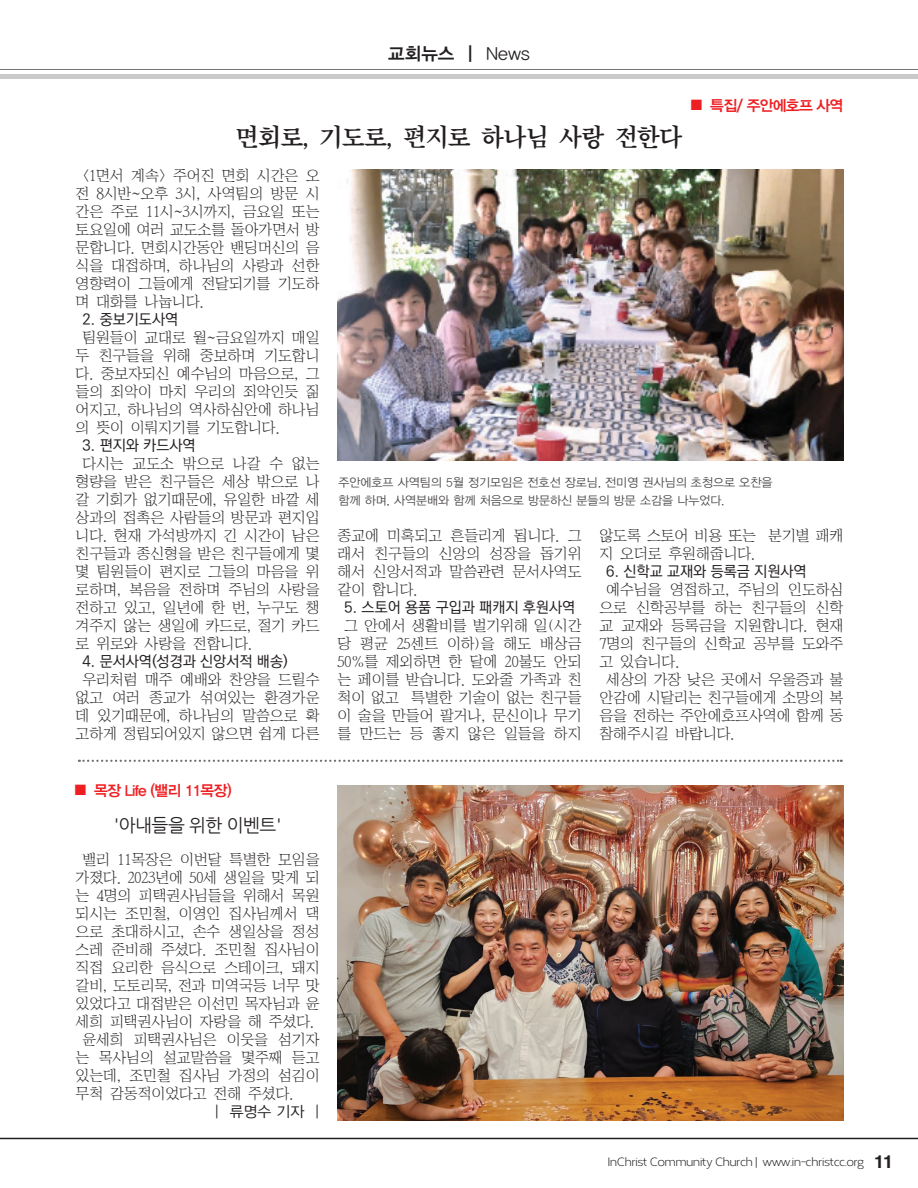
<style>
.page{position:relative;width:918px;height:1188px;background:#fff}
.page>*{position:absolute;margin:0;border:0;box-sizing:border-box;transform-origin:0 0}
.t1{font:25.5px "Jatmbv 50";letter-spacing:-.04em;color:#231f20}
.t2{font:18px "Nanum Gothic";letter-spacing:-.025em;color:#231f20}
.t3{font:18px "YDIYGO340";color:#231f20}
.t4{font:700 18px "Helvetica";color:#231f20}
.t5{font:15px/18px "Jabmlv 50";color:#231f20;text-align:justify}
.t6{font:15px "Ko Pub Dotum PM";color:#231f20}
.t7{font:15px "YDIYGO340";letter-spacing:-.05em;color:#ee1f23}
.t8{font:15px "YDIYGO320";color:#231f20}
.t9{font:12px/18px "YDIYGO320";color:#231f20}
.t10{font:12px "Corbert";letter-spacing:-.05em;color:#231f20}
.s1{font-family:"YDIYGO320"}
.s2{font-size:13.5px}
</style>
<div class="page">
<img style="left:338px;top:170px;width:505px;height:290px">
<img style="left:338px;top:785px;width:505px;height:336px">
<svg style="left:79px;top:760px;width:763px;height:2px"></svg>
<hr style="left:0;top:69px;width:918px;height:1px;background:#231f20">
<div style="left:0;top:74px;width:918px;height:5px;background:#c9c9c9"></div>
<hr style="left:0;top:1138px;width:918px;height:1px;background:#231f20">
<p class="t3" style="left:388px;top:43px;width:143px">교회뉴스 | <span class="s1">News</span></p>
<h1 class="t1" style="left:235px;top:124px;width:449px">면회로, 기도로, 편지로 하나님 사랑 전한다</h1>
<p class="t7" style="left:691px;top:97px;width:154px">■ 특집/ 주안에호프 사역</p>
<p class="t5" style="left:76px;top:167px;width:245px;text-indent:7px">&lt;1면서 계속&gt; 주어진 면회 시간은 오 전 8시반~오후 3시, 사역팀의 방문 시 간은 주로 11시~3시까지, 금요일 또는 토요일에 여러 교도소를 돌아가면서 방 문합니다. 면회시간동안 밴딩머신의 음 식을 대접하며, 하나님의 사랑과 선한 영향력이 그들에게 전달되기를 기도하 며 대화를 나눕니다.</p>
<p class="t6" style="left:82px;top:312px;width:97px">2. 중보기도사역</p>
<p class="t5" style="left:76px;top:329px;width:245px;text-indent:7px">팀원들이 교대로 월~금요일까지 매일 두 친구들을 위해 중보하며 기도합니 다. 중보자되신 예수님의 마음으로, 그 들의 죄악이 마치 우리의 죄악인듯 짊 어지고, 하나님의 역사하심안에 하나님 의 뜻이 이뤄지기를 기도합니다.</p>
<p class="t6" style="left:82px;top:438px;width:115px">3. 편지와 카드사역</p>
<p class="t5" style="left:76px;top:455px;width:245px;text-indent:7px">다시는 교도소 밖으로 나갈 수 없는 형량을 받은 친구들은 세상 밖으로 나 갈 기회가 없기때문에, 유일한 바깥 세 상과의 접촉은 사람들의 방문과 편지입 니다. 현재 가석방까지 긴 시간이 남은 친구들과 종신형을 받은 친구들에게 몇 몇 팀원들이 편지로 그들의 마음을 위 로하며, 복음을 전하며 주님의 사랑을 전하고 있고, 일년에 한 번, 누구도 챙 겨주지 않는 생일에 카드로, 절기 카드 로 위로와 사랑을 전합니다.</p>
<p class="t6" style="left:82px;top:654px;width:207px">4. 문서사역(성경과 신앙서적 배송)</p>
<p class="t5" style="left:76px;top:671px;width:245px;text-align:center">우리처럼 매주 예배와 찬양을 드릴수 없고 여러 종교가 섞여있는 환경가운 데 있기때문에, 하나님의 말씀으로 확 고하게 정립되어있지 않으면 쉽게 다른</p>
<p class="t9" style="left:338px;top:474px;width:436px">주안에호프 사역팀의 5월 정기모임은 전호선 장로님, 전미영 권사님의 초청으로 오찬을 함께 하며, 사역분배와 함께 처음으로 방문하신 분들의 방문 소감을 나누었다.</p>
<p class="t5" style="left:338px;top:527px;width:245px">종교에 미혹되고 흔들리게 됩니다. 그 래서 친구들의 신앙의 성장을 돕기위 해서 신앙서적과 말씀관련 문서사역도 같이 합니다.</p>
<p class="t6" style="left:344px;top:600px;width:232px">5. 스토어 용품 구입과 패캐지 후원사역</p>
<p class="t5" style="left:338px;top:617px;width:245px;text-align:center">그 안에서 생활비를 벌기위해 일(시간 당 평균 25센트 이하)을 해도 배상금<br>50%를 제외하면 한 달에 20불도 안되 는 페이를 받습니다. 도와줄 가족과 친 척이 없고 특별한 기술이 없는 친구들 이 술을 만들어 팔거나, 문신이나 무기 를 만드는 등 좋지 않은 일들을 하지</p>
<p class="t5" style="left:600px;top:527px;width:245px">않도록 스토어 비용 또는 분기별 패캐 지 오더로 후원해줍니다.</p>
<p class="t6" style="left:606px;top:564px;width:202px">6. 신학교 교재와 등록금 지원사역</p>
<p class="t5" style="left:606px;top:581px;width:239px">예수님을 영접하고, 주님의 인도하심</p>
<p class="t5" style="left:600px;top:599px;width:245px">으로 신학공부를 하는 친구들의 신학</p>
<p class="t5" style="left:600px;top:617px;width:245px">교 교재와 등록금을 지원합니다. 현재</p>
<p class="t5" style="left:600px;top:635px;width:245px">7명의 친구들의 신학교 공부를 도와주</p>
<p class="t5" style="left:600px;top:653px;width:82px">고 있습니다.</p>
<p class="t5" style="left:606px;top:671px;width:239px">세상의 가장 낮은 곳에서 우울증과 불</p>
<p class="t5" style="left:600px;top:689px;width:245px">안감에 시달리는 친구들에게 소망의 복</p>
<p class="t5" style="left:600px;top:707px;width:245px">음을 전하는 주안에호프사역에 함께 동</p>
<p class="t5" style="left:600px;top:725px;width:137px">참해주시길 바랍니다.</p>
<p class="t7" style="left:75px;top:782px;width:158px">■ 목장 Life (밸리 11목장)</p>
<p class="t2" style="left:114px;top:816px;width:169px">'아내들을 위한 이벤트'</p>
<p class="t5" style="left:82px;top:851px;width:239px">밸리 11목장은 이번달 특별한 모임을</p>
<p class="t5" style="left:76px;top:869px;width:245px">가졌다. 2023년에 50세 생일을 맞게 되</p>
<p class="t5" style="left:76px;top:887px;width:245px">는 4명의 피택권사님들을 위해서 목원</p>
<p class="t5" style="left:76px;top:905px;width:245px">되시는 조민철, 이영인 집사님께서 댁</p>
<p class="t5" style="left:76px;top:923px;width:245px">으로 초대하시고, 손수 생일상을 정성</p>
<p class="t5" style="left:76px;top:941px;width:245px">스레 준비해 주셨다. 조민철 집사님이</p>
<p class="t5" style="left:76px;top:959px;width:245px">직접 요리한 음식으로 스테이크, 돼지</p>
<p class="t5" style="left:76px;top:977px;width:245px">갈비, 도토리묵, 전과 미역국등 너무 맛</p>
<p class="t5" style="left:76px;top:995px;width:245px">있었다고 대접받은 이선민 목자님과 윤</p>
<p class="t5" style="left:76px;top:1013px;width:240px">세희 피택권사님이 자랑을 해 주셨다.</p>
<p class="t5" style="left:82px;top:1031px;width:239px">윤세희 피택권사님은 이웃을 섬기자</p>
<p class="t5" style="left:76px;top:1049px;width:245px">는 목사님의 설교말씀을 몇주째 듣고</p>
<p class="t5" style="left:76px;top:1067px;width:245px">있는데, 조민철 집사님 가정의 섬김이</p>
<p class="t5" style="left:76px;top:1085px;width:220px">무척 감동적이었다고 전해 주셨다.</p>
<p class="t8" style="left:215px;top:1103px;width:106px">| 류명수 기자 |</p>
<p class="t10" style="left:608px;top:1154px;width:258px">InChrist Community Church | www<span class="s2">.</span>in-christcc<span class="s2">.</span>org</p>
<p class="t4" style="left:874px;top:1147px;width:21px">11</p>
</div>
